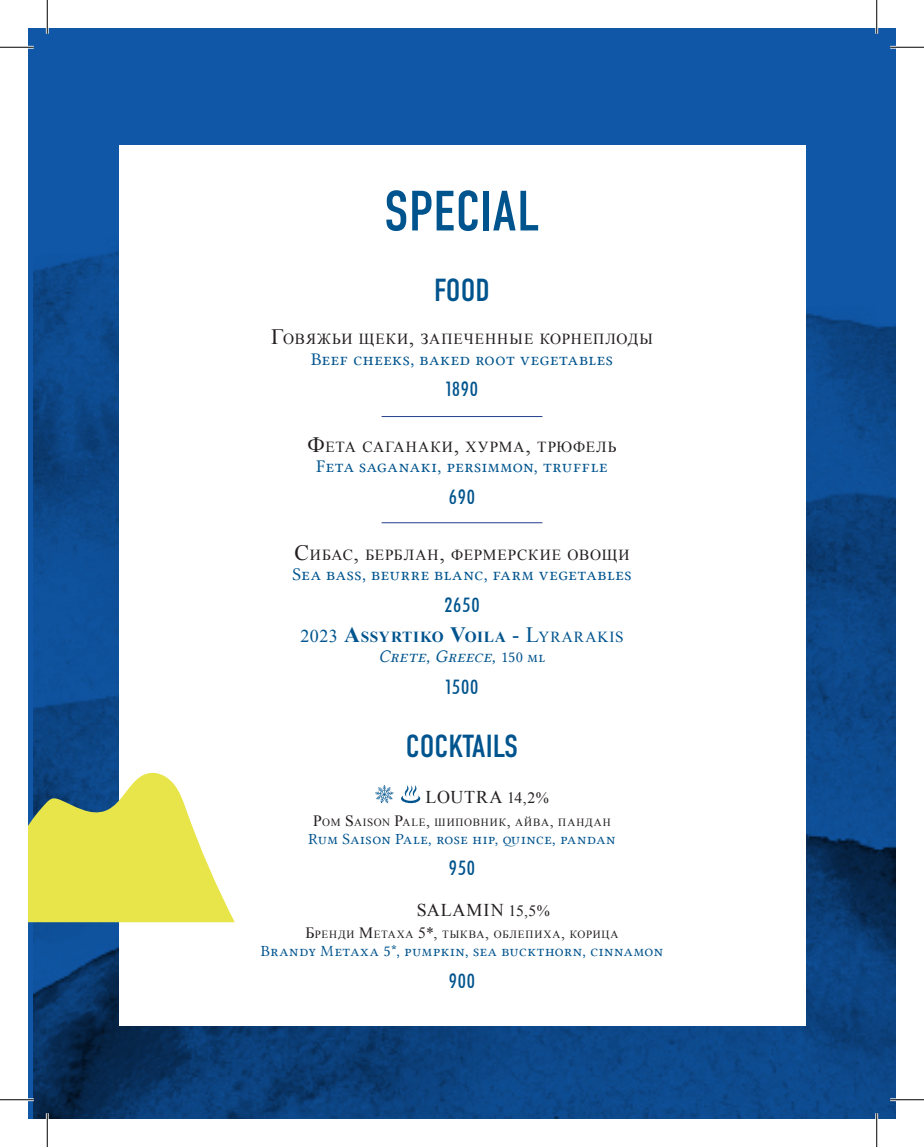
<style>
.page{position:relative;width:924px;height:1147px;background:#fff}
.page>*{position:absolute;margin:0;border:0;box-sizing:border-box;transform-origin:0 0}
.t1{font:56.7px "DIN Condensed";color:#00548e}
.t2{font:31.95px "DIN Condensed";color:#00548e}
.t3{font:21.82px "Futura Condenced";color:#00548e}
.t4{font:18px "Lin Libertine";letter-spacing:.035em;color:#00548e}
.t5{font:18px "Times New Roman";letter-spacing:.04em;color:#231f20}
.t6{font:18px "Lin Libertine I";letter-spacing:.03em;color:#00548e}
.t7{font:15.75px "Lin Libertine";letter-spacing:.035em;color:#00548e}
.t8{font:15.3px "Times New Roman";letter-spacing:.06em;color:#231f20}
.t9{font:700 15.3px "Times New Roman";letter-spacing:.045em;color:#00548e}
.t10{font:11.03px "Times New Roman";letter-spacing:.085em;color:#231f20}
.s1{font-size:21.82px}
.s2{font-weight:400;font-size:18px}
.s3{font-weight:400;font-size:21.82px}
.s4{font-weight:400}
.s5{font-family:"Lin Libertine";font-size:15.75px}
.s6{font-size:15.75px}
</style>
<div class="page">
<img style="left:33px;top:29px;width:863px;height:1090px">
<div style="left:119px;top:145px;width:686px;height:881px;background:#fff"></div>
<svg style="left:28px;top:772px;width:207px;height:150px"></svg>
<svg style="left:401px;top:785px;width:19px;height:18px"></svg>
<svg style="left:375px;top:785px;width:18px;height:18px"></svg>
<hr style="left:381px;top:416px;width:161px;height:1px;background:#253f8e">
<hr style="left:381px;top:522px;width:161px;height:1px;background:#253f8e">
<hr style="left:0;top:46px;width:34px;height:3px;background:#fff">
<hr style="left:890px;top:46px;width:34px;height:3px;background:#fff">
<hr style="left:0;top:1098px;width:34px;height:3px;background:#fff">
<hr style="left:890px;top:1098px;width:34px;height:3px;background:#fff">
<hr style="left:46px;top:0;width:3px;height:34px;background:#fff">
<hr style="left:46px;top:1113px;width:3px;height:34px;background:#fff">
<hr style="left:875px;top:0;width:3px;height:34px;background:#fff">
<hr style="left:875px;top:1113px;width:3px;height:34px;background:#fff">
<hr style="left:0;top:47px;width:34px;height:1px;background:#000">
<hr style="left:890px;top:47px;width:34px;height:1px;background:#000">
<hr style="left:0;top:1099px;width:34px;height:1px;background:#000">
<hr style="left:890px;top:1099px;width:34px;height:1px;background:#000">
<hr style="left:47px;top:0;width:1px;height:34px;background:#000">
<hr style="left:47px;top:1113px;width:1px;height:34px;background:#000">
<hr style="left:876px;top:0;width:1px;height:34px;background:#000">
<hr style="left:876px;top:1113px;width:1px;height:34px;background:#000">
<p class="t1" style="left:384px;top:179px;width:158px">SPECIAL</p>
<p class="t2" style="left:434px;top:272px;width:57px">FOOD</p>
<p class="t8" style="left:271px;top:329px;width:383px"><span class="s1">Г</span>ОВЯЖЬИ ЩЕКИ<span class="s1">,</span> ЗАПЕЧЕННЫЕ КОРНЕПЛОДЫ</p>
<p class="t4" style="left:311px;top:348px;width:303px">Beef cheeks, baked root vegetables</p>
<p class="t3" style="left:445px;top:379px;width:34px">1890</p>
<p class="t8" style="left:307px;top:437px;width:310px"><span class="s1">Ф</span>ЕТА САГАНАКИ<span class="s1">,</span> ХУРМА<span class="s1">,</span> ТРЮФЕЛЬ</p>
<p class="t4" style="left:316px;top:456px;width:292px">Feta saganaki, persimmon, truffle</p>
<p class="t3" style="left:448px;top:487px;width:29px">690</p>
<p class="t8" style="left:294px;top:544px;width:336px"><span class="s1">С</span>ИБАС<span class="s1">,</span> БЕРБЛАН<span class="s1">,</span> ФЕРМЕРСКИЕ ОВОЩИ</p>
<p class="t4" style="left:292px;top:564px;width:340px">Sea bass, beurre blanc, farm vegetables</p>
<p class="t3" style="left:444px;top:595px;width:38px">2650</p>
<p class="t9" style="left:300px;top:626px;width:324px"><span class="s2">2023</span> <span class="s1">A</span>SSYRTIKO <span class="s1">V</span>OILA <span class="s3">- L</span><span class="s4">YRARAKIS</span></p>
<p class="t6" style="left:379px;top:646px;width:168px">Crete, Greece, <span class="s5">150 ml</span></p>
<p class="t3" style="left:445px;top:677px;width:35px">1500</p>
<p class="t2" style="left:406px;top:728px;width:114px">COCKTAILS</p>
<p class="t5" style="left:425px;top:785px;width:125px">LOUTRA <span class="s6">14,2%</span></p>
<p class="t10" style="left:313px;top:814px;width:299px"><span class="s6">Р</span>ОМ <span class="s6">S</span>AISON <span class="s6">P</span>ALE<span class="s6">,</span> ШИПОВНИК<span class="s6">,</span> АЙВА<span class="s6">,</span> ПАНДАН</p>
<p class="t7" style="left:308px;top:829px;width:309px">Rum Saison Pale, rose hip, quince, pandan</p>
<p class="t3" style="left:448px;top:858px;width:29px">950</p>
<p class="t5" style="left:417px;top:897px;width:134px">SALAMIN <span class="s6">15,5%</span></p>
<p class="t10" style="left:305px;top:927px;width:315px"><span class="s6">Б</span>РЕНДИ <span class="s6">M</span>ETAXA <span class="s6">5*,</span> ТЫКВА<span class="s6">,</span> ОБЛЕПИХА<span class="s6">,</span> КОРИЦА</p>
<p class="t7" style="left:261px;top:942px;width:404px">Brandy Metaxa 5*, pumpkin, sea buckthorn, cinnamon</p>
<p class="t3" style="left:448px;top:971px;width:29px">900</p>
</div>
